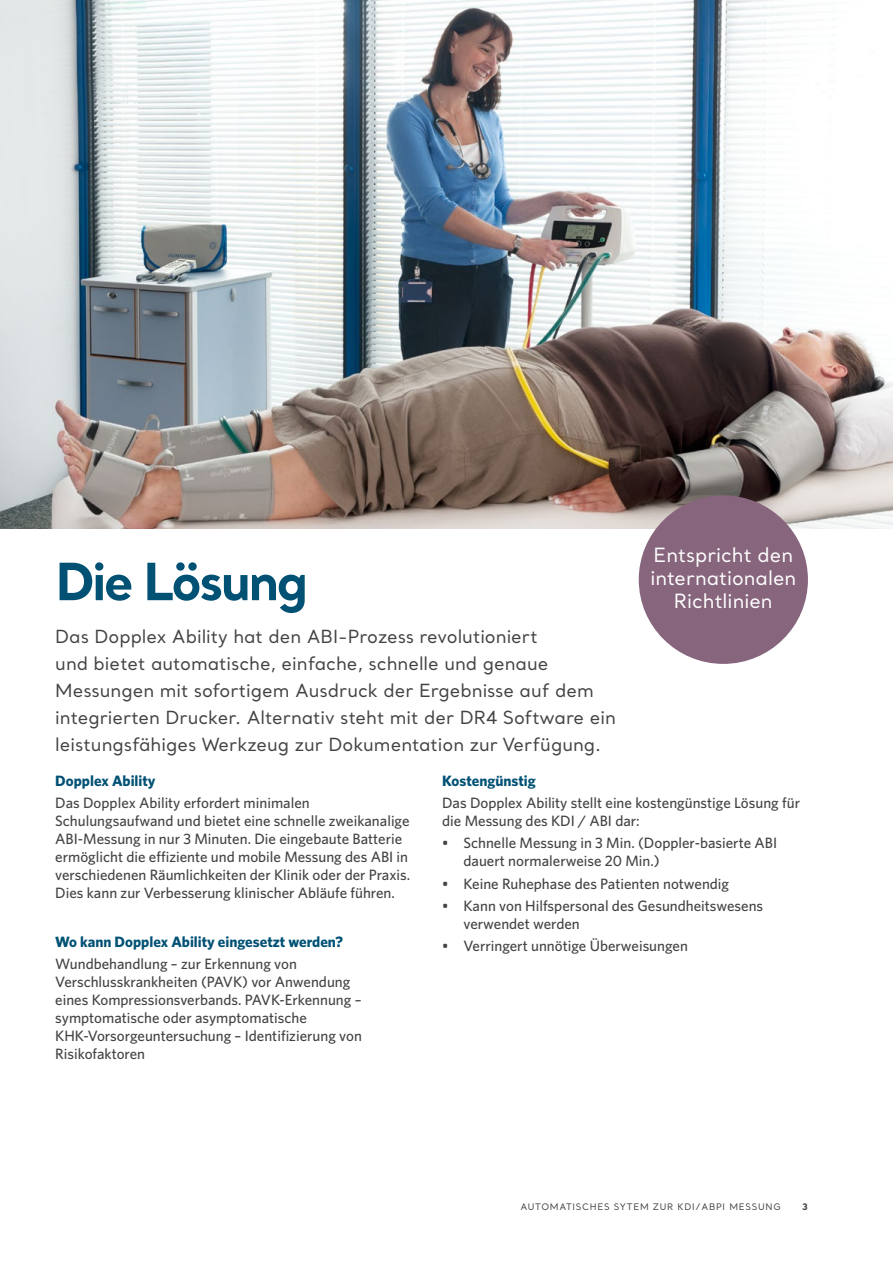
<style>
.page{position:relative;width:893px;height:1263px;background:#fff}
.page>*{position:absolute;margin:0;border:0;box-sizing:border-box;transform-origin:0 0}
.t1{font:700 51px "Santral";letter-spacing:-.05em;color:#015174}
.t2{font:19.5px/23.4px "Santral";color:#fff;text-align:center}
.t3{font:18px/27px "Santral";color:#434342}
.t4{font:500 15px/18px "Whitney";color:#434342}
.t5{font:700 15px "Whitney";color:#015174}
.t6{font:9px "Santral";letter-spacing:.08em;color:#434342}
.t7{font:700 9px "Santral";color:#434342}
</style>
<div class="page">
<img style="left:0;top:0;width:893px;height:529px">
<div style="left:639px;top:495px;width:169px;height:169px;background:#87657d;border-radius:50%"></div>
<h1 class="t1" style="left:55px;top:546px;width:254px">Die Lösung</h1>
<p class="t3" style="left:55px;top:622px;width:562px">Das Dopplex Ability hat den ABI-Prozess revolutioniert<br>und bietet automatische, einfache, schnelle und genaue Messungen mit sofortigem Ausdruck der Ergebnisse auf dem integrierten Drucker. Alternativ steht mit der DR4 Software ein leistungsfähiges Werkzeug zur Dokumentation zur Verfügung.</p>
<h2 class="t2" style="left:650px;top:542px;width:148px">Entspricht den internationalen<br>Richtlinien</h2>
<p class="t5" style="left:55px;top:771px;width:102px">Dopplex Ability</p>
<p class="t4" style="left:55px;top:794px;width:356px">Das Dopplex Ability erfordert minimalen Schulungsaufwand und bietet eine schnelle zweikanalige ABI-Messung in nur 3 Minuten. Die eingebaute Batterie ermöglicht die effiziente und mobile Messung des ABI in verschiedenen Räumlichkeiten der Klinik oder der Praxis.<br>Dies kann zur Verbesserung klinischer Abläufe führen.</p>
<p class="t5" style="left:55px;top:932px;width:289px">Wo kann Dopplex Ability eingesetzt werden?</p>
<p class="t4" style="left:55px;top:955px;width:308px">Wundbehandlung – zur Erkennung von Verschlusskrankheiten (PAVK) vor Anwendung eines Kompressionsverbands. PAVK-Erkennung – symptomatische oder asymptomatische KHK-Vorsorgeuntersuchung – Identifizierung von Risikofaktoren</p>
<p class="t5" style="left:442px;top:771px;width:95px">Kostengünstig</p>
<p class="t4" style="left:442px;top:794px;width:359px">Das Dopplex Ability stellt eine kostengünstige Lösung für die Messung des KDI / ABI dar:</p>
<p class="t4" style="left:463px;top:834px;width:315px;text-indent:-21px">• Schnelle Messung in 3 Min. (Doppler-basierte ABI dauert normalerweise 20 Min.)</p>
<p class="t4" style="left:442px;top:874px;width:288px">• Keine Ruhephase des Patienten notwendig</p>
<p class="t4" style="left:463px;top:896px;width:301px;text-indent:-21px">• Kann von Hilfspersonal des Gesundheitswesens verwendet werden</p>
<p class="t4" style="left:442px;top:937px;width:247px">• Verringert unnötige Überweisungen</p>
<p class="t6" style="left:520px;top:1201px;width:262px">AUTOMATISCHES SYTEM ZUR KDI/ABPI MESSUNG</p>
<p class="t7" style="left:802px;top:1200px;width:7px">3</p>
</div>
